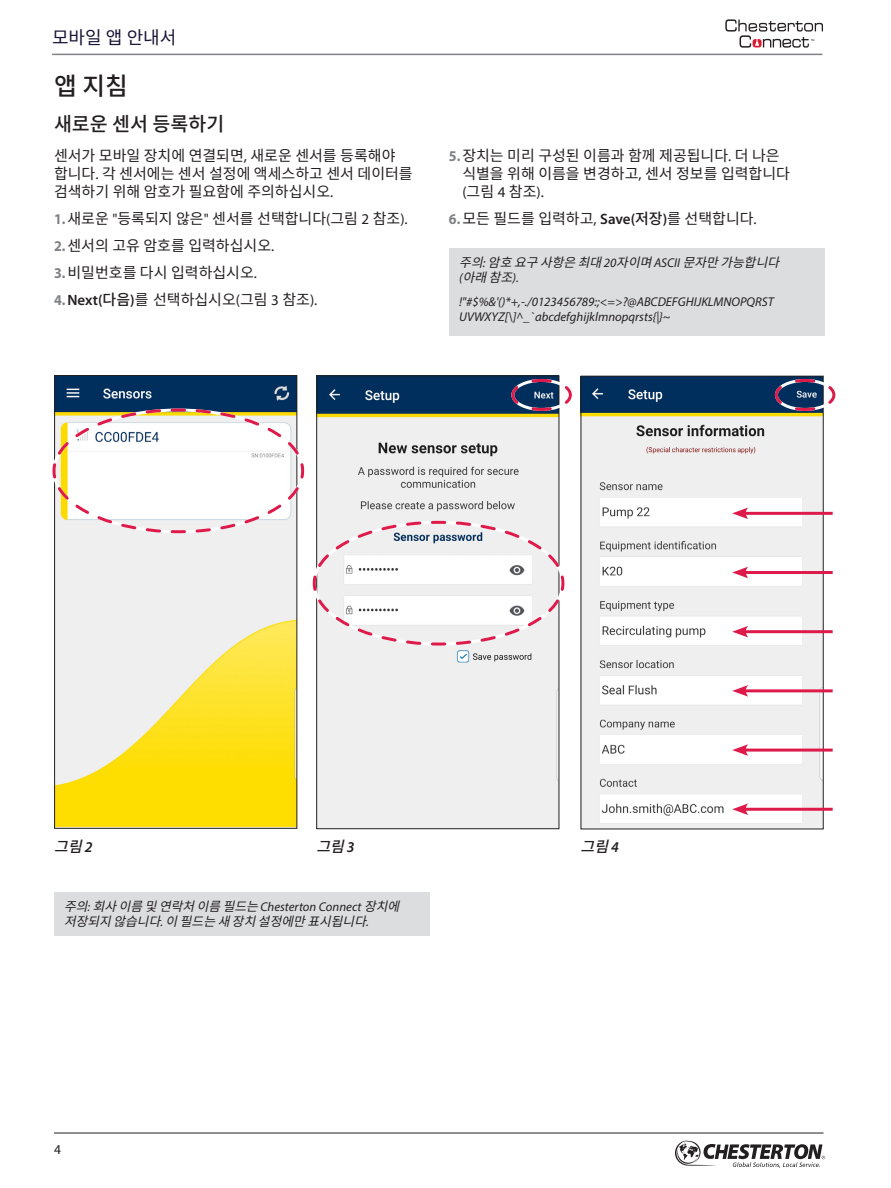
<style>
.page{position:relative;width:891px;height:1188px;background:#fff}
.page>*{position:absolute;margin:0;border:0;box-sizing:border-box;transform-origin:0 0}
.t1{font:500 24.75px "Noto Sans CJ Kkr";color:#231f20}
.t2{font:500 19.5px "Noto Sans CJ Kkr";color:#231f20}
.t3{font:18px "Noto Sans CJ Kkr";color:#181436}
.t4{font:15px/18px "Noto Sans CJ Kkr";color:#231f20}
.t5{font:italic 500 15px "Noto Sans CJ Kkr";color:#231f20}
.t6{font:15px "Myriad Pro";color:#231f20}
.t7{font:13.5px "Myriad Pro";color:#231f20}
.t8{font:italic 12.75px/15px "Noto Sans CJ Kkr";color:#231f20}
.t9{font:italic 12.75px/15px "Myriad Pro";color:#231f20}
.s1{font-family:"Myriad Pro"}
.s2{font-family:"Myriad Pro";font-weight:700;color:#808285}
.s3{font-family:"Myriad Pro";font-weight:600}
.s4{font-weight:500}
.s5{font-family:"Noto Sans CJ Kkr"}
</style>
<div class="page">
<hr style="left:54px;top:1133px;width:770px;height:1px;background:#231f20">
<hr style="left:52px;top:54px;width:770px;height:1px;background:#808285">
<svg style="left:725px;top:19px;width:98px;height:29px"></svg>
<svg style="left:675px;top:1140px;width:150px;height:28px"></svg>
<img style="left:583px;top:378px;width:239px;height:449px">
<div style="left:581px;top:376px;width:243px;height:453px;border:1px solid #231f20"></div>
<img style="left:56px;top:647px;width:239px;height:180px">
<div style="left:318px;top:647px;width:239px;height:180px;background:#efefef"></div>
<div style="left:449px;top:248px;width:376px;height:88px;background:#dcdddf"></div>
<div style="left:54px;top:892px;width:376px;height:44px;background:#dcdddf"></div>
<svg style="left:52px;top:377px;width:520px;height:270px"></svg>
<hr style="left:743px;top:512px;width:90px;height:3px;background:#dd1a49">
<svg style="left:732px;top:507px;width:16px;height:12px"></svg>
<hr style="left:743px;top:571px;width:90px;height:3px;background:#dd1a49">
<svg style="left:732px;top:567px;width:16px;height:11px"></svg>
<hr style="left:743px;top:630px;width:90px;height:3px;background:#dd1a49">
<svg style="left:732px;top:626px;width:16px;height:12px"></svg>
<hr style="left:743px;top:689px;width:90px;height:3px;background:#dd1a49">
<svg style="left:732px;top:685px;width:16px;height:12px"></svg>
<hr style="left:743px;top:749px;width:90px;height:3px;background:#dd1a49">
<svg style="left:732px;top:744px;width:16px;height:12px"></svg>
<hr style="left:743px;top:808px;width:90px;height:3px;background:#dd1a49">
<svg style="left:732px;top:803px;width:16px;height:12px"></svg>
<svg style="left:773px;top:377px;width:63px;height:35px"></svg>
<p class="t3" style="left:52px;top:28px;width:126px">모바일 앱 안내서</p>
<h1 class="t1" style="left:54px;top:72px;width:75px">앱 지침</h1>
<h2 class="t2" style="left:54px;top:113px;width:172px">새로운 센서 등록하기</h2>
<p class="t4" style="left:54px;top:147px;width:360px">센서가 모바일 장치에 연결되면<span class="s1">,</span> 새로운 센서를 등록해야 합니다<span class="s1">.</span> 각 센서에는 센서 설정에 액세스하고 센서 데이터를 검색하기 위해 암호가 필요함에 주의하십시오<span class="s1">.</span></p>
<p class="t4" style="left:54px;top:205px;width:355px;line-height:27px"><span class="s2">1.</span>새로운 <span class="s1">"</span>등록되지 않은<span class="s1">"</span> 센서를 선택합니다<span class="s1">(</span>그림 <span class="s1">2</span> 참조<span class="s1">).<br></span><span class="s2">2.</span>센서의 고유 암호를 입력하십시오<span class="s1">.<br></span><span class="s2">3.</span>비밀번호를 다시 입력하십시오<span class="s1">.<br></span><span class="s2">4.</span><span class="s3">Next(</span><span class="s4">다음</span><span class="s3">)</span>를 선택하십시오<span class="s1">(</span>그림 <span class="s1">3</span> 참조<span class="s1">).</span></p>
<p class="t4" style="left:462px;top:147px;width:329px;text-indent:-14px"><span class="s2">5.</span>장치는 미리 구성된 이름과 함께 제공됩니다<span class="s1">.</span> 더 나은 식별을 위해 이름을 변경하고<span class="s1">,</span> 센서 정보를 입력합니다</p>
<p class="t6" style="left:462px;top:183px;width:83px">(<span class="s5">그림</span> 4 <span class="s5">참조</span>).</p>
<p class="t4" style="left:449px;top:210px;width:309px"><span class="s2">6.</span>모든 필드를 입력하고<span class="s1">,</span> <span class="s3">Save(</span><span class="s4">저장</span><span class="s3">)</span>를 선택합니다<span class="s1">.</span></p>
<p class="t8" style="left:459px;top:256px;width:329px">주의<span class="s1">:</span> 암호 요구 사항은 최대<span class="s1">2 0</span> 자이며<span class="s1">A S CI I</span> 문자만 가능합니다 <span class="s1">(</span> 아래참조<span class="s1">) .</span></p>
<p class="t9" style="left:459px;top:295px;width:316px">!"#$%&amp;'()*+,-./0123456789:;&lt;=&gt;?@ABCDEFGHIJKLMNOPQRST<br>UVWXYZ[\]^_`abcdefghijklmnopqrsts{|}~</p>
<p class="t5" style="left:54px;top:838px;width:40px">그림<span class="s3">2</span></p>
<p class="t5" style="left:316px;top:838px;width:40px">그림<span class="s3">3</span></p>
<p class="t8" style="left:64px;top:900px;width:344px">주의<span class="s1">:</span> 회사이름및연락처이름필드는<span class="s1">Ch es ter to n Co n n ec t</span> 장치에 저장되지 않습니다<span class="s1">.</span> 이 필드는 새 장치 설정에만 표시됩니다<span class="s1">.</span></p>
<p class="t7" style="left:54px;top:1141px;width:8px">4</p>
<p class="t5" style="left:581px;top:838px;width:40px">그림<span class="s3">4</span></p>
</div>
